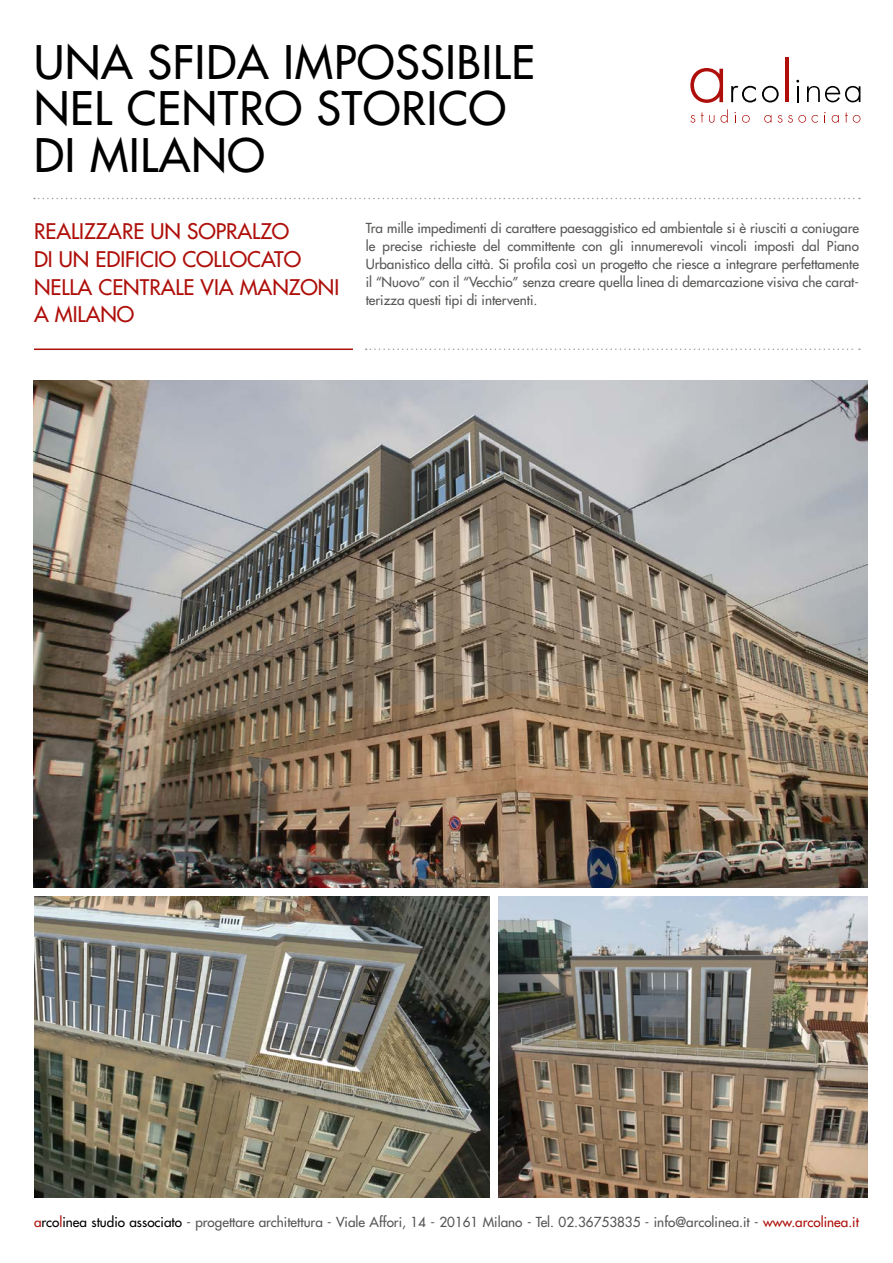
<style>
.page{position:relative;width:893px;height:1263px;background:#fff}
.page>*{position:absolute;margin:0;border:0;box-sizing:border-box;transform-origin:0 0}
.t1{font:45px/46.5px "Futura";letter-spacing:.02em;color:#000}
.t2{font:21px/27.8px "Futura";color:#ae0f0a}
.t3{font:13.5px/18px "Futura";color:#575756;text-align:justify}
.s1{color:#ae0f0a}
.s2{color:#000}
</style>
<div class="page">
<img style="left:33px;top:381px;width:834px;height:507px">
<svg style="left:690px;top:68px;width:33px;height:35px"></svg>
<svg style="left:731px;top:86px;width:25px;height:16px"></svg>
<svg style="left:762px;top:86px;width:17px;height:16px"></svg>
<hr style="left:785px;top:57px;width:4px;height:45px;background:#ae0f0a">
<svg style="left:807px;top:86px;width:53px;height:16px"></svg>
<svg style="left:796px;top:80px;width:3px;height:22px"></svg>
<svg style="left:690px;top:115px;width:5px;height:8px"></svg>
<svg style="left:701px;top:112px;width:13px;height:11px"></svg>
<svg style="left:720px;top:109px;width:8px;height:14px"></svg>
<svg style="left:734px;top:112px;width:2px;height:11px"></svg>
<svg style="left:742px;top:115px;width:8px;height:8px"></svg>
<svg style="left:764px;top:115px;width:7px;height:8px"></svg>
<svg style="left:777px;top:115px;width:5px;height:8px"></svg>
<svg style="left:788px;top:115px;width:30px;height:8px"></svg>
<svg style="left:832px;top:115px;width:7px;height:8px"></svg>
<svg style="left:845px;top:112px;width:15px;height:11px"></svg>
<svg style="left:34px;top:198px;width:826px;height:1px"></svg>
<svg style="left:366px;top:348px;width:494px;height:2px"></svg>
<hr style="left:34px;top:348px;width:319px;height:2px;background:#ae0f0a">
<img style="left:34px;top:896px;width:456px;height:301px">
<img style="left:498px;top:896px;width:369px;height:301px">
<h1 class="t1" style="left:34px;top:39px;width:502px">UNA SFIDA IMPOSSIBILE<br>NEL CENTRO STORICO<br>DI MILANO</h1>
<h2 class="t2" style="left:34px;top:217px;width:307px">REALIZZARE UN SOPRALZO<br>DI UN EDIFICIO COLLOCATO<br>NELLA CENTRALE VIA MANZONI<br>A MILANO</h2>
<p class="t3" style="left:366px;top:219px;width:495px">Tra mille impedimenti di carattere paesaggistico ed ambientale si è riusciti a coniugare le precise richieste del committente con gli innumerevoli vincoli imposti dal Piano Urbanistico della città. Si profila così un progetto che riesce a integrare perfettamente il “Nuovo” con il “Vecchio” senza creare quella linea di demarcazione visiva che carat&shy;terizza questi tipi di interventi.</p>
<p class="t3" style="left:34px;top:1213px;width:826px"><span class="s1">a</span><span class="s2">rco</span><span class="s1">l</span><span class="s2">inea studio associato</span> - progettare architettura - Viale Affori, 14 - 20161 Milano - Tel. 02.36753835 - info@arcolinea.it - <span class="s1">www.arcolinea.it</span></p>
</div>
